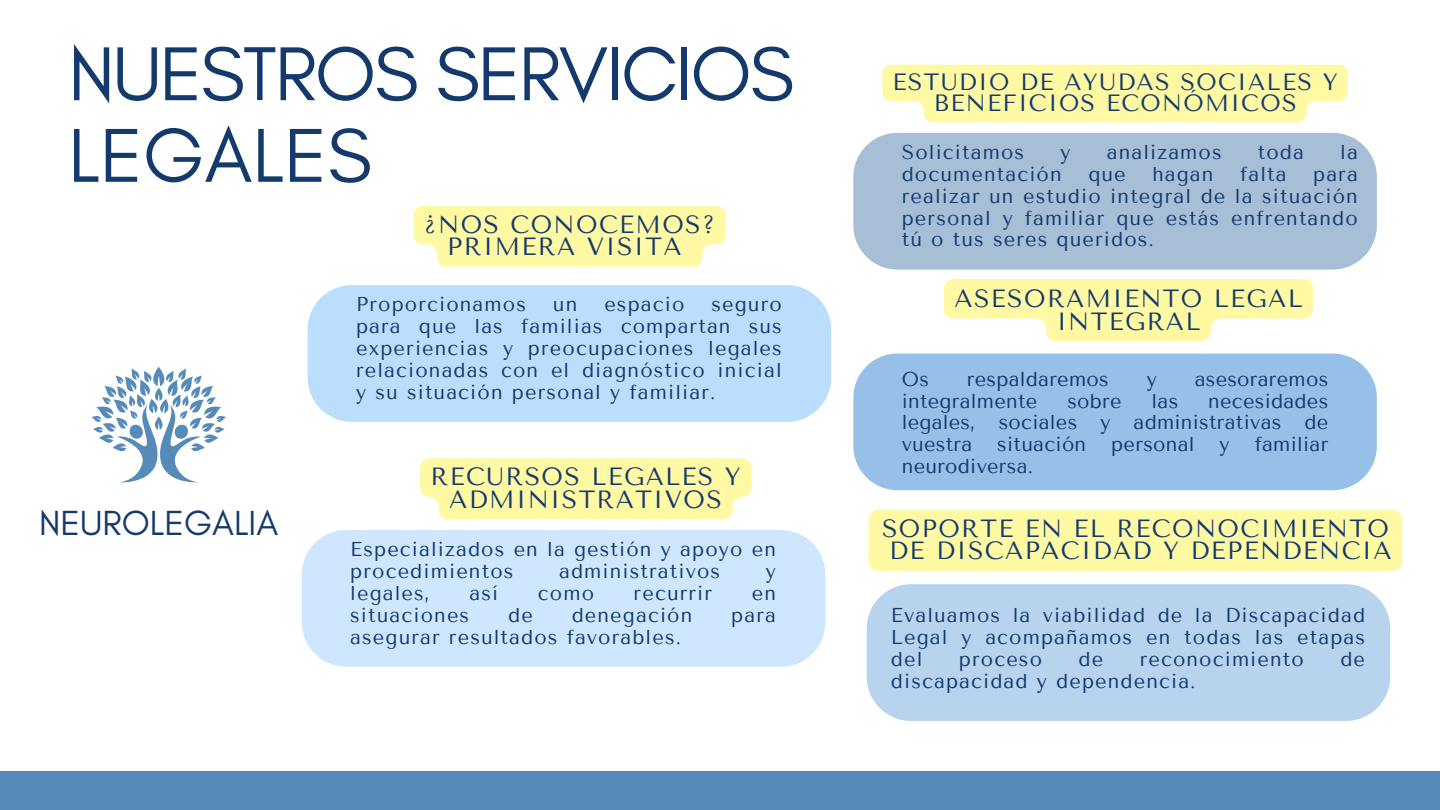
<style>
.page{position:relative;width:1440px;height:810px;background:#fff}
.page>*{position:absolute;margin:0;border:0;box-sizing:border-box;transform-origin:0 0}
.t1{font:77.7px/81.6px "Glacial Indifference";letter-spacing:-.03em;color:#143a6d}
.t2{font:35.5px "Glacial Indifference";color:#143a6d}
.t3{font:24.8px/22.5px "Tenor Sans";letter-spacing:.055em;color:#143a6d;text-align:center}
.t4{font:23.4px/21.3px "Tenor Sans";letter-spacing:.055em;color:#143a6d;text-align:center}
.t5{font:20px/21.8px "Tenor Sans";letter-spacing:.055em;color:#143a6d;text-align:justify}
.t6{font:20px "Tenor Sans";letter-spacing:.015em;color:#143a6d}
</style>
<div class="page">
<div style="left:308px;top:285px;width:523px;height:137px;background:#bcdefd"></div>
<svg style="left:413px;top:206px;width:313px;height:61px;background:#fff9a9"></svg>
<div style="left:853px;top:133px;width:524px;height:137px;background:#a6bed6"></div>
<svg style="left:882px;top:65px;width:466px;height:57px;background:#fff9aa"></svg>
<div style="left:302px;top:530px;width:523px;height:137px;background:#cee7ff"></div>
<div style="left:420px;top:458px;width:331px;height:61px;background:#fff9a4"></div>
<svg style="left:944px;top:279px;width:369px;height:62px"></svg>
<div style="left:853px;top:354px;width:524px;height:136px;background:#97c0e8"></div>
<div style="left:867px;top:584px;width:523px;height:137px;background:#b7d3ed"></div>
<div style="left:869px;top:510px;width:533px;height:61px;background:#fff9a4"></div>
<div style="left:0;top:771px;width:1440px;height:39px;background:#568ab9"></div>
<svg style="left:91px;top:367px;width:135px;height:116px"></svg>
<h1 class="t1" style="left:68px;top:32px;width:727px">NUESTROS SERVICIOS<br>LEGALES</h1>
<h3 class="t3" style="left:424px;top:213px;width:293px">¿NOS CONOCEMOS?<br>PRIMERA VISITA</h3>
<h3 class="t2" style="left:39px;top:501px;width:241px">NEUROLEGALIA</h3>
<p class="t5" style="left:356px;top:294px;width:171px">Proporcionamos</p>
<p class="t5" style="left:553px;top:294px;width:26px">un</p>
<p class="t5" style="left:604px;top:294px;width:82px">espacio</p>
<p class="t5" style="left:356px;top:294px;width:427px;text-indent:355px">seguro para que las familias compartan sus experiencias y preocupaciones legales relacionadas con el diagnóstico inicial y su situación personal y familiar.</p>
<p class="t3" style="left:430px;top:466px;width:312px">RECURSOS LEGALES Y<br>ADMINISTRATIVOS</p>
<h3 class="t5" style="left:350px;top:539px;width:427px">Especializados en la gestión y apoyo en procedimientos</h3>
<h3 class="t5" style="left:559px;top:560px;width:163px">administrativos</h3>
<h3 class="t5" style="left:766px;top:560px;width:12px">y</h3>
<h3 class="t5" style="left:350px;top:582px;width:81px">legales,</h3>
<h3 class="t5" style="left:470px;top:582px;width:30px">así</h3>
<h3 class="t5" style="left:538px;top:582px;width:58px">como</h3>
<h3 class="t5" style="left:634px;top:582px;width:80px">recurrir</h3>
<h3 class="t5" style="left:752px;top:582px;width:26px">en</h3>
<h3 class="t5" style="left:350px;top:604px;width:120px">situaciones</h3>
<h3 class="t5" style="left:508px;top:604px;width:26px">de</h3>
<h3 class="t5" style="left:572px;top:604px;width:122px">denegación</h3>
<h3 class="t5" style="left:731px;top:604px;width:46px">para</h3>
<h3 class="t5" style="left:350px;top:626px;width:332px">asegurar resultados favorables.</h3>
<p class="t4" style="left:892px;top:71px;width:447px">ESTUDIO DE AYUDAS SOCIALES Y<br>BENEFICIOS ECONÓMICOS</p>
<h3 class="t5" style="left:902px;top:141px;width:124px">Solicitamos</h3>
<h3 class="t5" style="left:1060px;top:141px;width:12px">y</h3>
<h3 class="t5" style="left:1107px;top:141px;width:116px">analizamos</h3>
<h3 class="t5" style="left:1258px;top:141px;width:48px">toda</h3>
<h3 class="t5" style="left:1340px;top:141px;width:19px">la</h3>
<h3 class="t5" style="left:902px;top:163px;width:161px">documentación</h3>
<h3 class="t5" style="left:1088px;top:163px;width:39px">que</h3>
<h3 class="t5" style="left:1152px;top:163px;width:63px">hagan</h3>
<h3 class="t5" style="left:1240px;top:163px;width:48px">falta</h3>
<h3 class="t5" style="left:902px;top:163px;width:458px;text-indent:411px">para realizar un estudio integral de la situación personal y familiar que estás enfrentando tú o tus seres queridos.</h3>
<p class="t3" style="left:954px;top:288px;width:350px">ASESORAMIENTO LEGAL<br>INTEGRAL</p>
<p class="t5" style="left:902px;top:368px;width:29px">Os</p>
<p class="t6" style="left:967px;top:367px;width:143px">respaldaremos</p>
<p class="t5" style="left:1147px;top:368px;width:12px">y</p>
<p class="t6" style="left:1195px;top:367px;width:135px">asesoraremos</p>
<p class="t6" style="left:902px;top:389px;width:137px">integralmente</p>
<p class="t5" style="left:1067px;top:390px;width:56px">sobre</p>
<p class="t5" style="left:1152px;top:390px;width:28px">las</p>
<p class="t5" style="left:902px;top:390px;width:428px;text-indent:306px">necesidades legales, sociales y administrativas de vuestra</p>
<p class="t6" style="left:997px;top:433px;width:90px">situación</p>
<p class="t6" style="left:1111px;top:433px;width:85px">personal</p>
<p class="t5" style="left:1220px;top:434px;width:12px">y</p>
<p class="t6" style="left:1255px;top:433px;width:75px">familiar</p>
<p class="t6" style="left:902px;top:455px;width:133px">neurodiversa.</p>
<p class="t3" style="left:882px;top:517px;width:511px;text-align:left">SOPORTE EN EL RECONOCIMIENTO<br>DE DISCAPACIDAD Y DEPENDENCIA</p>
<p class="t5" style="left:891px;top:604px;width:476px">Evaluamos la viabilidad de la Discapacidad Legal y acompañamos en todas las etapas del</p>
<p class="t5" style="left:959px;top:648px;width:85px">proceso</p>
<p class="t5" style="left:1079px;top:648px;width:26px">de</p>
<p class="t5" style="left:1140px;top:648px;width:166px">reconocimiento</p>
<p class="t5" style="left:1340px;top:648px;width:26px">de</p>
<p class="t5" style="left:891px;top:670px;width:306px">discapacidad y dependencia.</p>
</div>
